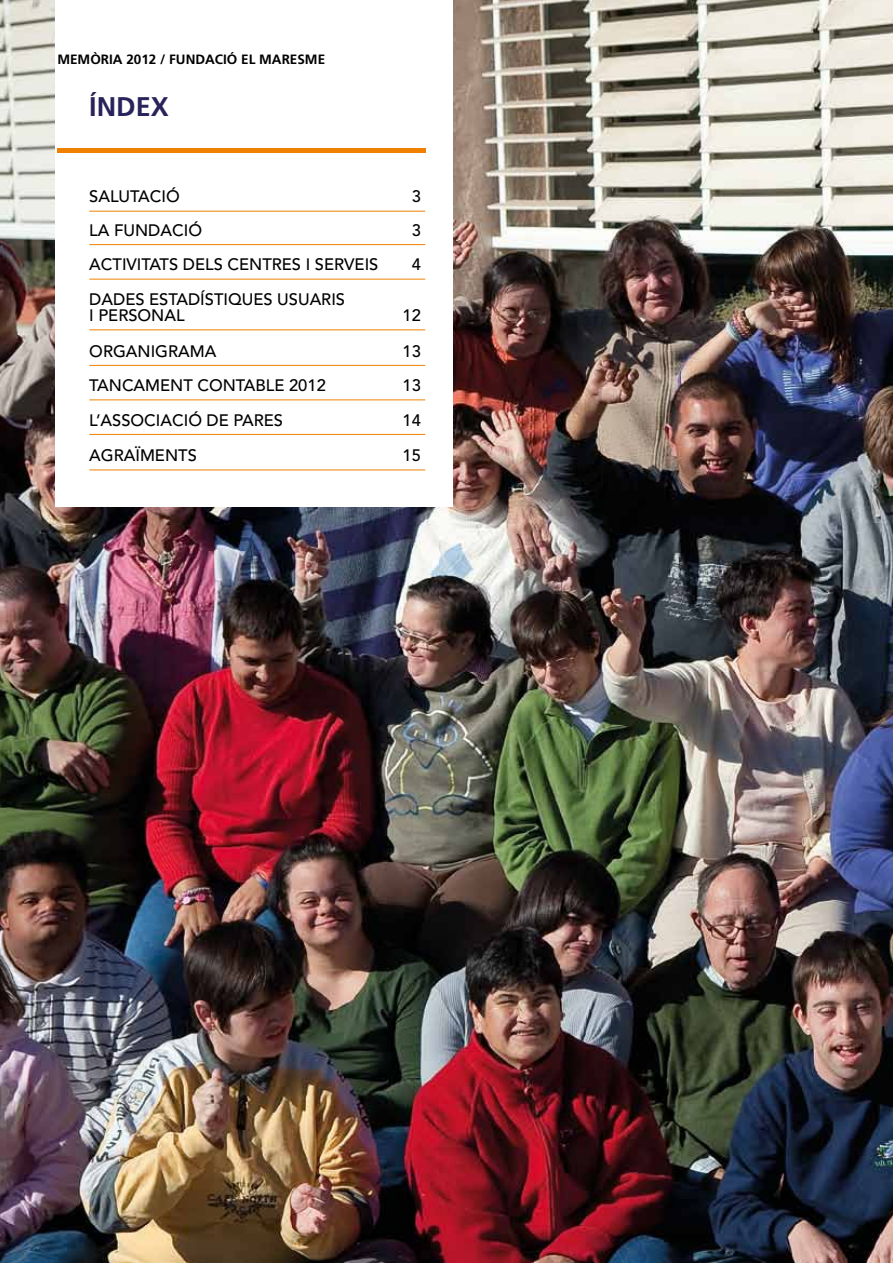
<style>
.page{position:relative;width:893px;height:1263px;background:#fff}
.page>*{position:absolute;margin:0;border:0;box-sizing:border-box;transform-origin:0 0}
.t1{font:700 27px "Frutiger LT Std";color:#29235c}
.t2{font:500 16.5px/16.2px "Avenir LT Std";color:#000}
.t3{font:700 13.5px "Frutiger LT Std";color:#000}
</style>
<div class="page">
<img style="left:0;top:0;width:893px;height:1263px">
<div style="left:55px;top:0;width:398px;height:506px;background:#fff"></div>
<hr style="left:57px;top:149px;width:368px;height:4px;background:#f08100">
<hr style="left:89px;top:211px;width:336px;height:1px;background:#f08100">
<hr style="left:89px;top:244px;width:336px;height:1px;background:#f08100">
<hr style="left:89px;top:279px;width:336px;height:1px;background:#f08100">
<hr style="left:89px;top:329px;width:336px;height:1px;background:#f08100">
<hr style="left:89px;top:365px;width:336px;height:1px;background:#f08100">
<hr style="left:89px;top:399px;width:336px;height:1px;background:#f08100">
<hr style="left:89px;top:434px;width:336px;height:1px;background:#f08100">
<hr style="left:89px;top:470px;width:336px;height:1px;background:#f08100">
<p class="t3" style="left:57px;top:52px;width:269px">MEMÒRIA 2012 / FUNDACIÓ EL MARESME</p>
<h1 class="t1" style="left:89px;top:91px;width:81px">ÍNDEX</h1>
<p class="t2" style="left:89px;top:189px;width:92px">SALUTACIÓ</p>
<p class="t2" style="left:412px;top:189px;width:11px">3</p>
<p class="t2" style="left:89px;top:222px;width:114px">LA FUNDACIÓ</p>
<p class="t2" style="left:412px;top:222px;width:11px">3</p>
<p class="t2" style="left:89px;top:257px;width:286px">ACTIVITATS DELS CENTRES I SERVEIS</p>
<p class="t2" style="left:412px;top:257px;width:11px">4</p>
<p class="t2" style="left:89px;top:291px;width:255px">DADES ESTADÍSTIQUES USUARIS<br>I PERSONAL</p>
<p class="t2" style="left:403px;top:308px;width:20px">12</p>
<p class="t2" style="left:89px;top:343px;width:129px">ORGANIGRAMA</p>
<p class="t2" style="left:403px;top:343px;width:20px">13</p>
<p class="t2" style="left:89px;top:378px;width:13px">TANCAMENT</p>
<p class="t2" style="left:197px;top:378px;width:13px">CONTA</p>
<p class="t2" style="left:255px;top:378px;width:72px">BLE 2012</p>
<p class="t2" style="left:403px;top:378px;width:20px">13</p>
<p class="t2" style="left:89px;top:412px;width:190px">L’ASSOCIACIÓ DE PARES</p>
<p class="t2" style="left:403px;top:412px;width:20px">14</p>
<p class="t2" style="left:89px;top:448px;width:13px">AGRA</p>
<p class="t2" style="left:135px;top:448px;width:18px">ÏMENT</p>
<p class="t2" style="left:188px;top:448px;width:11px">S</p>
<p class="t2" style="left:403px;top:448px;width:20px">15</p>
</div>
